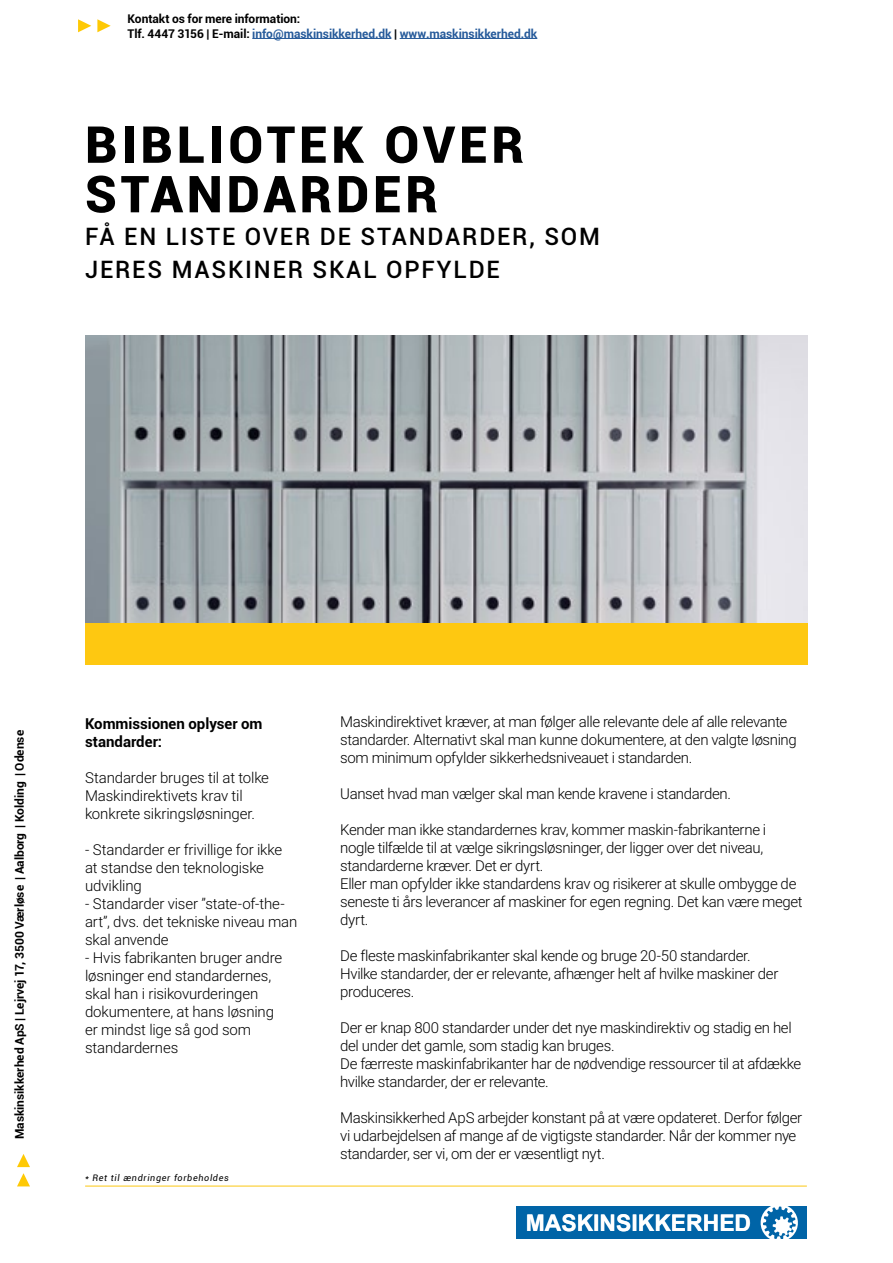
<style>
.page{position:relative;width:893px;height:1263px;background:#fff}
.page>*{position:absolute;margin:0;border:0;box-sizing:border-box;transform-origin:0 0}
.t1{font:900 51px/49.5px "Roboto";letter-spacing:.075em;color:#000}
.t2{font:500 24px/33px "Roboto";letter-spacing:.075em;color:#000}
.t3{font:700 22.95px "Arial";color:#fff}
.t4{font:300 15px/18px "Roboto";letter-spacing:-.02em;color:#000}
.t5{font:700 15px/18px "Roboto";color:#000}
.t6{font:700 12px/14.4px "Roboto";letter-spacing:-.005em;color:#000}
.t7{font:italic 9px "Roboto";letter-spacing:.075em;color:#000}
.s1{color:#275b9b}
</style>
<div class="page">
<div style="left:516px;top:1206px;width:291px;height:33px;background:#0064a7"></div>
<svg style="left:760px;top:1206px;width:38px;height:33px"></svg>
<svg style="left:97px;top:19px;width:14px;height:13px"></svg>
<svg style="left:78px;top:19px;width:13px;height:13px"></svg>
<svg style="left:17px;top:1154px;width:13px;height:13px"></svg>
<svg style="left:17px;top:1173px;width:13px;height:13px"></svg>
<div style="left:85px;top:622px;width:723px;height:43px;background:#fec811"></div>
<img style="left:85px;top:335px;width:723px;height:287px">
<hr style="left:85px;top:1186px;width:722px;height:1px;background:#fcc712">
<hr style="left:252px;top:38px;width:139px;height:1px;background:#275b9b">
<hr style="left:400px;top:38px;width:137px;height:1px;background:#275b9b">
<p class="t6" style="left:128px;top:11px;width:411px">Kontakt os for mere information:<br>Tlf. 4447 3156 | E-mail: <span class="s1">info@maskinsikkerhed.dk</span> | <span class="s1">www.maskinsikkerhed.dk</span></p>
<h1 class="t1" style="left:85px;top:118px;width:440px">BIBLIOTEK OVER<br>STANDARDER</h1>
<h2 class="t2" style="left:85px;top:219px;width:516px">FÅ EN LISTE OVER DE STANDARDER, SOM<br>JERES MASKINER SKAL OPFYLDE</h2>
<p class="t6" style="left:12px;top:1139px;width:410px;rotate:-90deg">Maskinsikkerhed ApS | Lejrvej 17, 3500 Værløse | Aalborg | Kolding | Odense</p>
<p class="t5" style="left:85px;top:714px;width:179px">Kommissionen oplyser om standarder:</p>
<p class="t4" style="left:85px;top:768px;width:185px">Standarder bruges til at tolke<br>Maskindirektivets krav til konkrete sikringsløsninger.</p>
<p class="t4" style="left:85px;top:840px;width:199px">- Standarder er frivillige for ikke at standse den teknologiske udvikling</p>
<p class="t4" style="left:85px;top:894px;width:214px">- Standarder viser ”state-of-the&shy;art”, dvs. det tekniske niveau man skal anvende</p>
<p class="t4" style="left:85px;top:948px;width:199px">- Hvis fabrikanten bruger andre løsninger end standardernes, skal han i risikovurderingen dokumentere, at hans løsning er mindst lige så god som standardernes</p>
<p class="t7" style="left:85px;top:1171px;width:145px">* Ret til ændringer forbeholdes</p>
<p class="t4" style="left:340px;top:712px;width:458px">Maskindirektivet kræver, at man følger alle relevante dele af alle relevante standarder. Alternativt skal man kunne dokumentere, at den valgte løsning som minimum opfylder sikkerhedsniveauet i standarden.</p>
<p class="t4" style="left:340px;top:784px;width:392px">Uanset hvad man vælger skal man kende kravene i standarden.</p>
<p class="t4" style="left:340px;top:820px;width:464px">Kender man ikke standardernes krav, kommer maskin-fabrikanterne i nogle tilfælde til at vælge sikringsløsninger, der ligger over det niveau, standarderne kræver. Det er dyrt.<br>Eller man opfylder ikke standardens krav og risikerer at skulle ombygge de seneste ti års leverancer af maskiner for egen regning. Det kan være meget dyrt.</p>
<p class="t4" style="left:340px;top:946px;width:440px">De fleste maskinfabrikanter skal kende og bruge 20-50 standarder.<br>Hvilke standarder, der er relevante, afhænger helt af hvilke maskiner der produceres.</p>
<p class="t4" style="left:340px;top:1018px;width:463px">Der er knap 800 standarder under det nye maskindirektiv og stadig en hel del under det gamle, som stadig kan bruges.<br>De færreste maskinfabrikanter har de nødvendige ressourcer til at afdække hvilke standarder, der er relevante.</p>
<p class="t4" style="left:340px;top:1108px;width:464px">Maskinsikkerhed ApS arbejder konstant på at være opdateret. Derfor følger vi udarbejdelsen af mange af de vigtigste standarder. Når der kommer nye standarder, ser vi, om der er væsentligt nyt.</p>
<h3 class="t3" style="left:526px;top:1207px;width:227px">MASKINSIKKERHED</h3>
</div>
